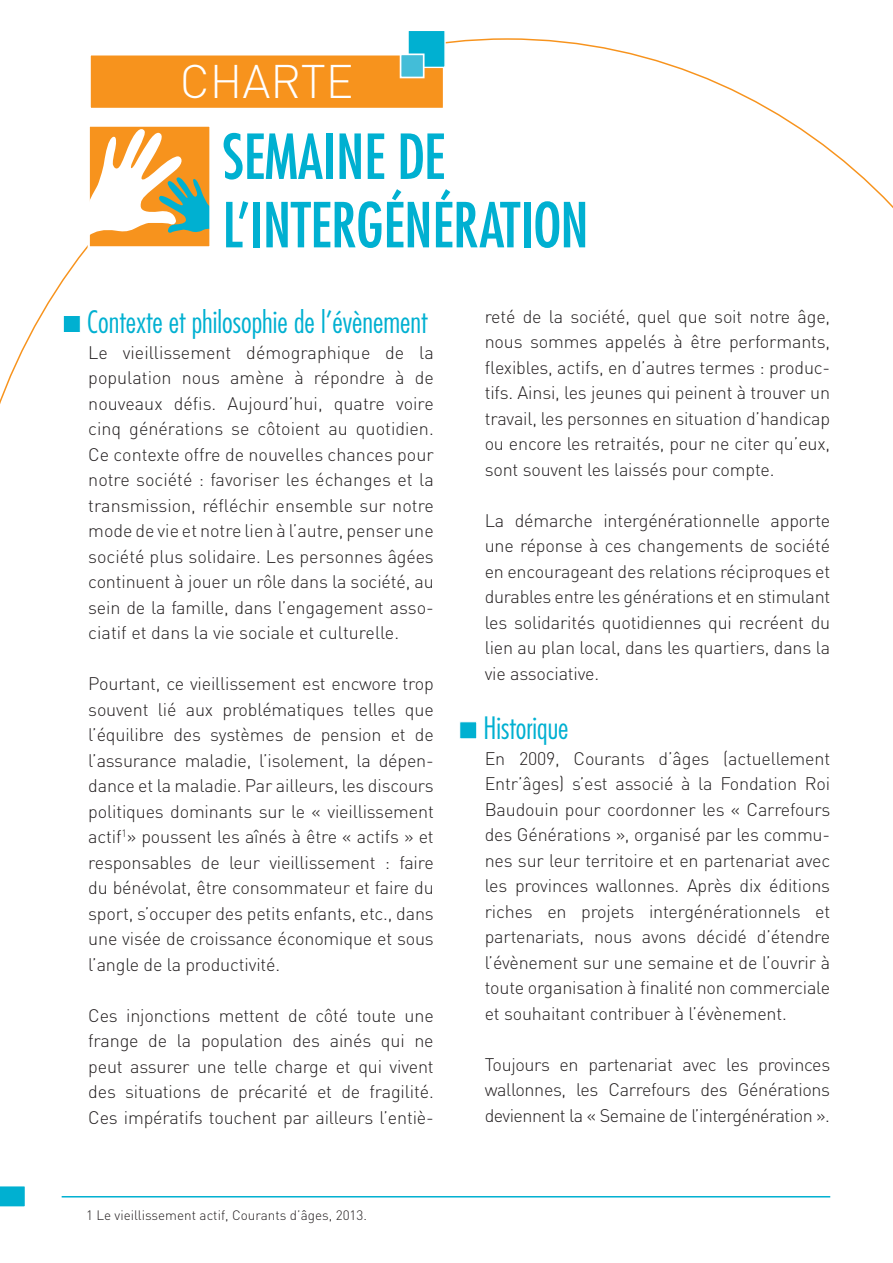
<style>
.page{position:relative;width:893px;height:1263px;background:#fff}
.page>*{position:absolute;margin:0;border:0;box-sizing:border-box;transform-origin:0 0}
.t1{font:300 46.5px "DIN";color:#fff}
.t2{font:300 condensed 30px "Futura Std";color:#00b0d1}
.t3{font:300 18px/25.5px "DIN";letter-spacing:-.01em;color:#231f20;text-align:justify}
.t4{font:300 13.5px "DIN";color:#231f20}
</style>
<div class="page">
<div style="left:63px;top:315px;width:18px;height:18px;background:#00b0d1;border:1px solid #fff"></div>
<div style="left:459px;top:721px;width:18px;height:18px;background:#00b0d1;border:1px solid #fff"></div>
<svg style="left:0;top:1186px;width:25px;height:21px"></svg>
<svg style="left:224px;top:133px;width:99px;height:47px"></svg>
<div style="left:326px;top:133px;width:7px;height:46px;background:#00b0d1"></div>
<svg style="left:339px;top:133px;width:22px;height:46px"></svg>
<svg style="left:368px;top:133px;width:16px;height:46px"></svg>
<svg style="left:401px;top:133px;width:43px;height:46px"></svg>
<svg style="left:226px;top:201px;width:22px;height:46px"></svg>
<div style="left:253px;top:202px;width:7px;height:45px;background:#00b0d1"></div>
<svg style="left:266px;top:189px;width:163px;height:59px"></svg>
<svg style="left:436px;top:189px;width:84px;height:58px"></svg>
<div style="left:524px;top:202px;width:7px;height:45px;background:#00b0d1"></div>
<svg style="left:535px;top:201px;width:50px;height:47px"></svg>
<svg style="left:91px;top:128px;width:118px;height:117px"></svg>
<div style="left:88px;top:125px;width:124px;height:123px;border:2px solid #fff"></div>
<div style="left:89px;top:54px;width:355px;height:55px;background:#f7931d;border:2px solid #fff"></div>
<div style="left:407px;top:30px;width:39px;height:38px;background:#00b0d1;border:1px solid #fff"></div>
<div style="left:400px;top:53px;width:25px;height:25px;background:#43bdd8;border:2px solid #fff"></div>
<hr style="left:62px;top:1196px;width:768px;height:1px;background:#00b0d1">
<h1 class="t1" style="left:180px;top:52px;width:175px">CHARTE</h1>
<h2 class="t2" style="left:87px;top:304px;width:342px">Contexte et philosophie de l’évènement</h2>
<p class="t3" style="left:88px;top:339px;width:347px">Le vieillissement démographique de la population nous amène à répondre à de nouveaux défis. Aujourd’hui, quatre voire cinq générations se côtoient au quotidien.<br>Ce contexte offre de nouvelles chances pour notre société : favoriser les échanges et la transmission, réfléchir ensemble sur notre mode de vie et notre lien à l’autre, penser une société plus solidaire. Les personnes âgées continuent à jouer un rôle dans la société, au sein de la famille, dans l’engagement asso&shy;ciatif et dans la vie sociale et culturelle.</p>
<p class="t3" style="left:88px;top:671px;width:347px">Pourtant, ce vieillissement est encwore trop souvent lié aux problématiques telles que l’équilibre des systèmes de pension et de l’assurance maladie, l’isolement, la dépen&shy;dance et la maladie. Par ailleurs, les discours politiques dominants sur le « vieillissement actif<sup>1</sup>» poussent les aînés à être « actifs » et responsables de leur vieillissement : faire du bénévolat, être consommateur et faire du sport, s’occuper des petits enfants, etc., dans une visée de croissance économique et sous l’angle de la productivité.</p>
<p class="t3" style="left:88px;top:1002px;width:347px">Ces injonctions mettent de côté toute une frange de la population des ainés qui ne peut assurer une telle charge et qui vivent des situations de précarité et de fragilité.<br>Ces impératifs touchent par ailleurs l’entiè-</p>
<p class="t4" style="left:86px;top:1207px;width:283px">1 Le vieillissement actif, Courants d’âges, 2013.</p>
<p class="t3" style="left:485px;top:303px;width:347px">reté de la société, quel que soit notre âge, nous sommes appelés à être performants, flexibles, actifs, en d’autres termes : produc&shy;tifs. Ainsi, les jeunes qui peinent à trouver un travail, les personnes en situation d’handicap ou encore les retraités, pour ne citer qu’eux, sont souvent les laissés pour compte.</p>
<p class="t3" style="left:485px;top:507px;width:347px">La démarche intergénérationnelle apporte une réponse à ces changements de société en encourageant des relations réciproques et durables entre les générations et en stimulant les solidarités quotidiennes qui recréent du lien au plan local, dans les quartiers, dans la vie associative.</p>
<h2 class="t2" style="left:483px;top:710px;width:86px">Historique</h2>
<p class="t3" style="left:485px;top:745px;width:347px">En 2009, Courants d’âges (actuellement Entr’âges) s’est associé à la Fondation Roi Baudouin pour coordonner les « Carrefours des Générations », organisé par les commu&shy;nes sur leur territoire et en partenariat avec les provinces wallonnes. Après dix éditions riches en projets intergénérationnels et partenariats, nous avons décidé d’étendre l’évènement sur une semaine et de l’ouvrir à toute organisation à finalité non commerciale et souhaitant contribuer à l’évènement.</p>
<p class="t3" style="left:485px;top:1051px;width:347px">Toujours en partenariat avec les provinces wallonnes, les Carrefours des Générations deviennent la « Semaine de l’intergénération ».</p>
</div>
